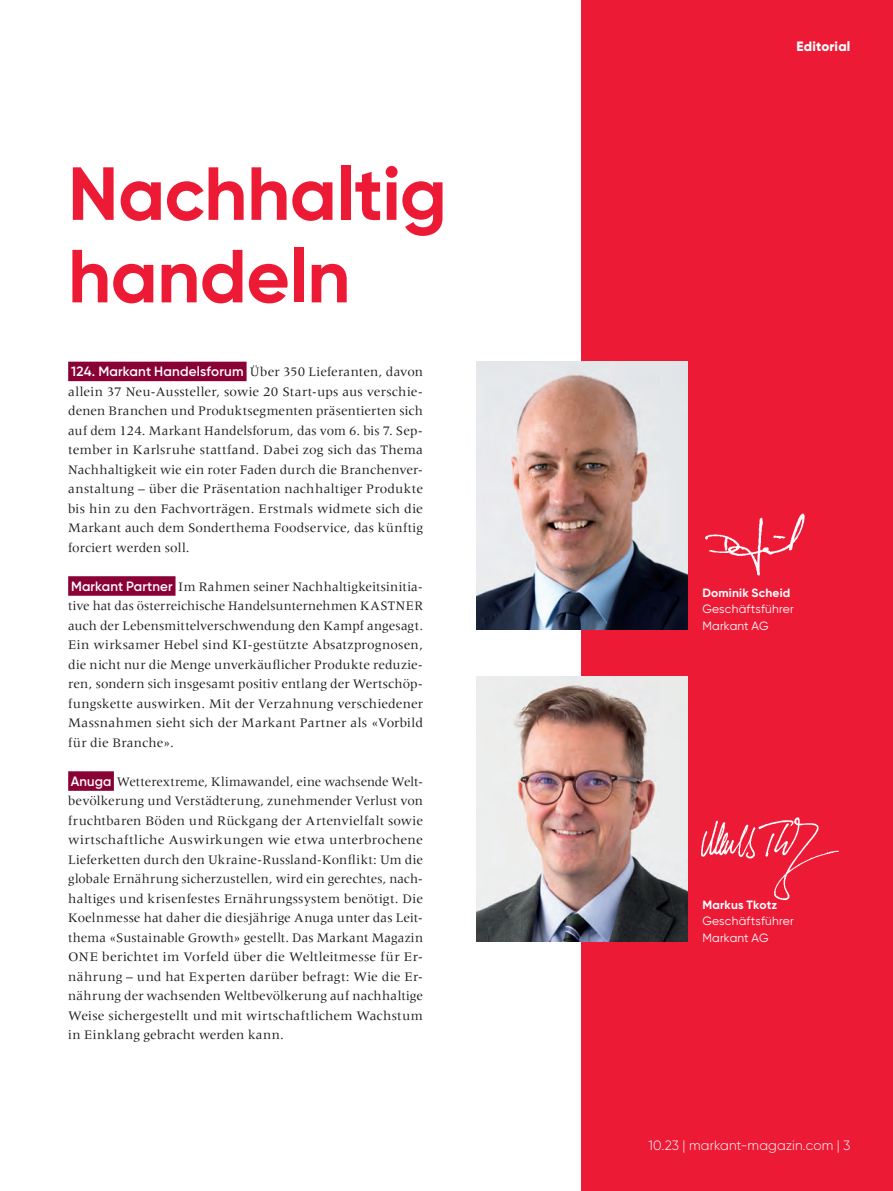
<style>
.page{position:relative;width:893px;height:1191px;background:#fff}
.page>*{position:absolute;margin:0;border:0;box-sizing:border-box;transform-origin:0 0}
.t1{font:700 75px/82.5px "Gilroy";letter-spacing:-.005em;color:#ed1a36}
.t2{font:13.5px/19.5px "Meridien LT Std";letter-spacing:.015em;color:#231f20;text-align:justify}
.t3{font:300 13.5px "Gilroy";letter-spacing:.01em;color:#fff}
.t4{font:800 13.5px "Gilroy";letter-spacing:.015em;color:#fff}
.t5{font:12px/16.5px "Gilroy";letter-spacing:.02em;color:#fff}
.t6{font:700 12px "Gilroy";letter-spacing:.015em;color:#fff}
.s1{font-family:"Gilroy";font-weight:600;color:#fff}
</style>
<div class="page">
<img style="left:477px;top:361px;width:104px;height:269px">
<img style="left:477px;top:676px;width:104px;height:266px">
<svg style="left:581px;top:0;width:312px;height:1191px;background:#e12d44"></svg>
<div style="left:68px;top:362px;width:179px;height:19px;background:#8a0135"></div>
<div style="left:68px;top:576px;width:108px;height:20px;background:#8a0135"></div>
<div style="left:68px;top:771px;width:46px;height:20px;background:#8a0135"></div>
<h1 class="t1" style="left:68px;top:152px;width:380px">Nachhaltig handeln</h1>
<p class="t2" style="left:68px;top:362px;width:356px"><span class="s1">124. Markant Handelsforum</span> Über 350 Lieferanten, davon allein 37 Neu-Aussteller, sowie 20 Start-ups aus verschie&shy;denen Branchen und Produktsegmenten präsentierten sich auf dem 124. Markant Handelsforum, das vom 6. bis 7. Sep&shy;tember in Karlsruhe stattfand. Dabei zog sich das Thema Nachhaltigkeit wie ein roter Faden durch die Branchenver&shy;anstaltung – über die Präsentation nachhaltiger Produkte bis hin zu den Fachvorträgen. Erstmals widmete sich die Markant auch dem Sonderthema Foodservice, das künftig forciert werden soll.</p>
<p class="t2" style="left:68px;top:576px;width:356px"><span class="s1">Markant Partner</span> Im Rahmen seiner Nachhaltigkeitsinitia&shy;tive hat das österreichische Handelsunternehmen KASTNER auch der Lebensmittelverschwendung den Kampf angesagt.<br>Ein wirksamer Hebel sind KI-gestützte Absatzprognosen, die nicht nur die Menge unverkäuflicher Produkte reduzie&shy;ren, sondern sich insgesamt positiv entlang der Wertschöp&shy;fungskette auswirken. Mit der Verzahnung verschiedener Massnahmen sieht sich der Markant Partner als «Vorbild für die Branche».</p>
<p class="t2" style="left:68px;top:771px;width:356px"><span class="s1">Anuga</span> Wetterextreme, Klimawandel, eine wachsende Welt&shy;bevölkerung und Verstädterung, zunehmender Verlust von fruchtbaren Böden und Rückgang der Artenvielfalt sowie wirtschaftliche Auswirkungen wie etwa unterbrochene Lieferketten durch den Ukraine-Russland-Konflikt: Um die globale Ernährung sicherzustellen, wird ein gerechtes, nach&shy;haltiges und krisenfestes Ernährungssystem benötigt. Die Koelnmesse hat daher die diesjährige Anuga unter das Leit&shy;thema «Sustainable Growth» gestellt. Das Markant Magazin ONE berichtet im Vorfeld über die Weltleitmesse für Er&shy;nährung – und hat Experten darüber befragt: Wie die Er&shy;nährung der wachsenden Weltbevölkerung auf nachhaltige Weise sichergestellt und mit wirtschaftlichem Wachstum in Einklang gebracht werden kann.</p>
<p class="t4" style="left:796px;top:38px;width:56px">Editorial</p>
<p class="t6" style="left:702px;top:585px;width:90px">Dominik Scheid</p>
<p class="t5" style="left:702px;top:601px;width:93px">Geschäftsführer<br>Markant AG</p>
<p class="t6" style="left:702px;top:897px;width:76px">Markus Tkotz</p>
<p class="t5" style="left:702px;top:913px;width:93px">Geschäftsführer<br>Markant AG</p>
<p class="t3" style="left:648px;top:1137px;width:204px">10.23 | markant-magazin.com | 3</p>
</div>
